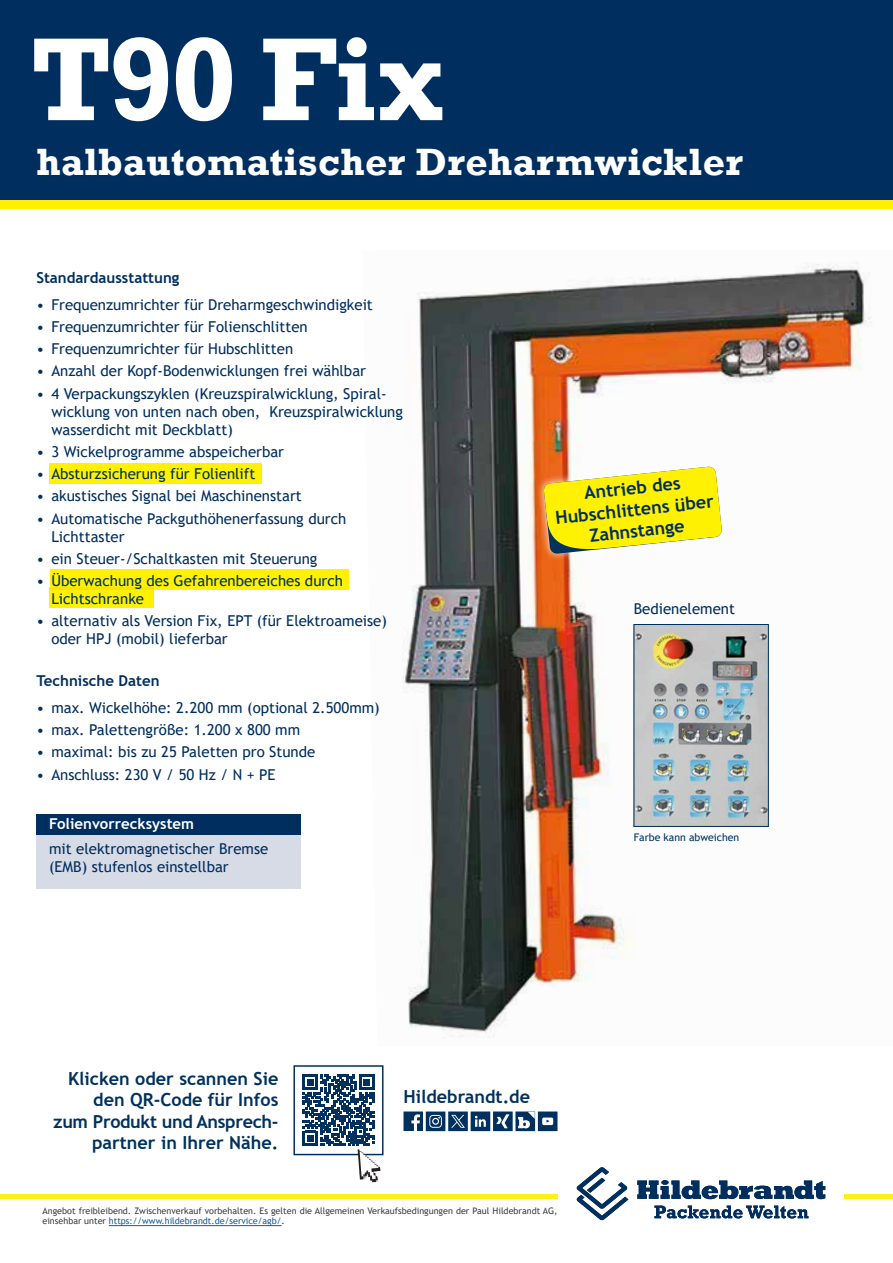
<style>
.page{position:relative;width:893px;height:1263px;background:#fff}
.page>*{position:absolute;margin:0;border:0;box-sizing:border-box;transform-origin:0 0}
.t1{font:700 120px "Rockwell";letter-spacing:-.03em;color:#fff}
.t2{font:700 39px "Rockwell";letter-spacing:.01em;color:#fff}
.t3{font:700 18px/21.6px "Trebuchet MS";color:#00315e;text-align:right}
.t4{font:700 18px/21.6px "Trebuchet MS";color:#002e5e;text-align:center}
.t5{font:15px/18px "Trebuchet MS";color:#002e5e}
.t6{font:700 15px "Trebuchet MS";color:#002e5e}
.t7{font:700 15px "Trebuchet MS";color:#fff}
.t8{font:10.5px "Trebuchet MS";color:#00335f}
.t9{font:9px/10.8px "Trebuchet MS";color:#3e3e3f}
.s1{color:#175d9e}
.s2{color:#262829}
</style>
<div class="page">
<hr style="left:109px;top:1225px;width:173px;height:1px;background:#175d9e">
<div style="left:293px;top:1065px;width:90px;height:90px;border:2px solid #00315e"></div>
<div style="left:360px;top:1151px;width:22px;height:32px;background:#231f20;opacity:.75"></div>
<svg style="left:303px;top:1075px;width:77px;height:107px"></svg>
<svg style="left:403px;top:1111px;width:154px;height:20px"></svg>
<div style="left:844px;top:1194px;width:49px;height:5px;background:#fbf315"></div>
<svg style="left:637px;top:1180px;width:188px;height:19px"></svg>
<svg style="left:654px;top:1205px;width:154px;height:13px"></svg>
<svg style="left:577px;top:1167px;width:51px;height:53px"></svg>
<div style="left:0;top:1194px;width:558px;height:5px;background:#fbf315"></div>
<img style="left:402px;top:262px;width:470px;height:776px">
<div style="left:0;top:0;width:893px;height:204px;background:#002e5e"></div>
<div style="left:0;top:200px;width:893px;height:8px;background:#fff101"></div>
<svg style="left:534px;top:457px;width:197px;height:106px"></svg>
<div style="left:50px;top:464px;width:212px;height:20px;background:#fff101"></div>
<div style="left:50px;top:570px;width:299px;height:20px;background:#fff101"></div>
<div style="left:50px;top:588px;width:104px;height:20px;background:#fff101"></div>
<div style="left:36px;top:835px;width:265px;height:54px;background:#d7dbe6"></div>
<div style="left:36px;top:814px;width:265px;height:21px;background:#002e5e"></div>
<img style="left:636px;top:626px;width:131px;height:199px">
<div style="left:634px;top:624px;width:135px;height:203px;border:1px solid #002e5e"></div>
<h1 class="t1" style="left:31px;top:7px;width:416px">T90 Fix</h1>
<h2 class="t2" style="left:36px;top:138px;width:708px">halbautomatischer Dreharmwickler</h2>
<p class="t6" style="left:36px;top:268px;width:145px">Standardausstattung</p>
<p class="t5" style="left:36px;top:295px;width:338px">• Frequenzumrichter für Dreharmgeschwindigkeit</p>
<p class="t5" style="left:36px;top:318px;width:273px">• Frequenzumrichter für Folienschlitten</p>
<p class="t5" style="left:36px;top:340px;width:258px">• Frequenzumrichter für Hubschlitten</p>
<p class="t5" style="left:36px;top:362px;width:331px">• Anzahl der Kopf-Bodenwicklungen frei wählbar</p>
<p class="t5" style="left:51px;top:384px;width:353px;text-indent:-15px">• 4 Verpackungszyklen (Kreuzspiralwicklung, Spiral&shy;wicklung von unten nach oben, Kreuzspiralwicklung wasserdicht mit Deckblatt)</p>
<p class="t5" style="left:36px;top:442px;width:249px">• 3 Wickelprogramme abspeicherbar</p>
<p class="t5" style="left:36px;top:465px;width:221px">• Absturzsicherung für Folienlift</p>
<p class="t5" style="left:36px;top:487px;width:267px">• akustisches Signal bei Maschinenstart</p>
<p class="t5" style="left:51px;top:509px;width:296px;text-indent:-15px">• Automatische Packguthöhenerfassung durch<br>Lichttaster</p>
<p class="t5" style="left:36px;top:549px;width:283px">• ein Steuer-/Schaltkasten mit Steuerung</p>
<p class="t5" style="left:51px;top:572px;width:293px;text-indent:-15px">• Überwachung des Gefahrenbereiches durch<br>Lichtschranke</p>
<p class="t5" style="left:51px;top:612px;width:337px;text-indent:-15px">• alternativ als Version Fix, EPT (für Elektroameise) oder HPJ (mobil) lieferbar</p>
<p class="t6" style="left:36px;top:672px;width:125px">Technische Daten</p>
<p class="t5" style="left:36px;top:698px;width:345px">• max. Wickelhöhe: 2.200 mm (optional 2.500mm)</p>
<p class="t5" style="left:36px;top:721px;width:265px">• max. Palettengröβe: 1.200 x 800 mm</p>
<p class="t5" style="left:36px;top:743px;width:280px">• maximal: bis zu 25 Paletten pro Stunde</p>
<p class="t5" style="left:36px;top:765px;width:241px">• Anschluss: 230 V / 50 Hz / N + PE</p>
<p class="t7" style="left:49px;top:814px;width:147px">Folienvorrecksystem</p>
<p class="t5" style="left:49px;top:840px;width:221px">mit elektromagnetischer Bremse (EMB) stufenlos einstellbar</p>
<p class="t4" style="left:552px;top:485px;width:161px;rotate:-6deg">Antrieb des<br>Hubschlittens über<br>Zahnstange</p>
<p class="t5" style="left:634px;top:600px;width:103px">Bedienelement</p>
<p class="t8" style="left:634px;top:831px;width:107px">Farbe kann abweichen</p>
<p class="t3" style="left:53px;top:1067px;width:227px">Klicken oder scannen Sie den QR-Code für Infos<br>zum Produkt und Ansprech&shy;partner in Ihrer Nähe.</p>
<p class="t3" style="left:403px;top:1085px;width:128px">Hildebrandt.de</p>
<p class="t9" style="left:43px;top:1205px;width:517px">Angebot freibleibend. Zwischenverkauf vorbehalten. Es gelten die Allgemeinen Verkaufsbedingungen der Paul Hildebrandt AG, einsehbar unter <span class="s1">https://www.hildebrandt.de/service/agb/</span><span class="s2">.</span></p>
</div>
